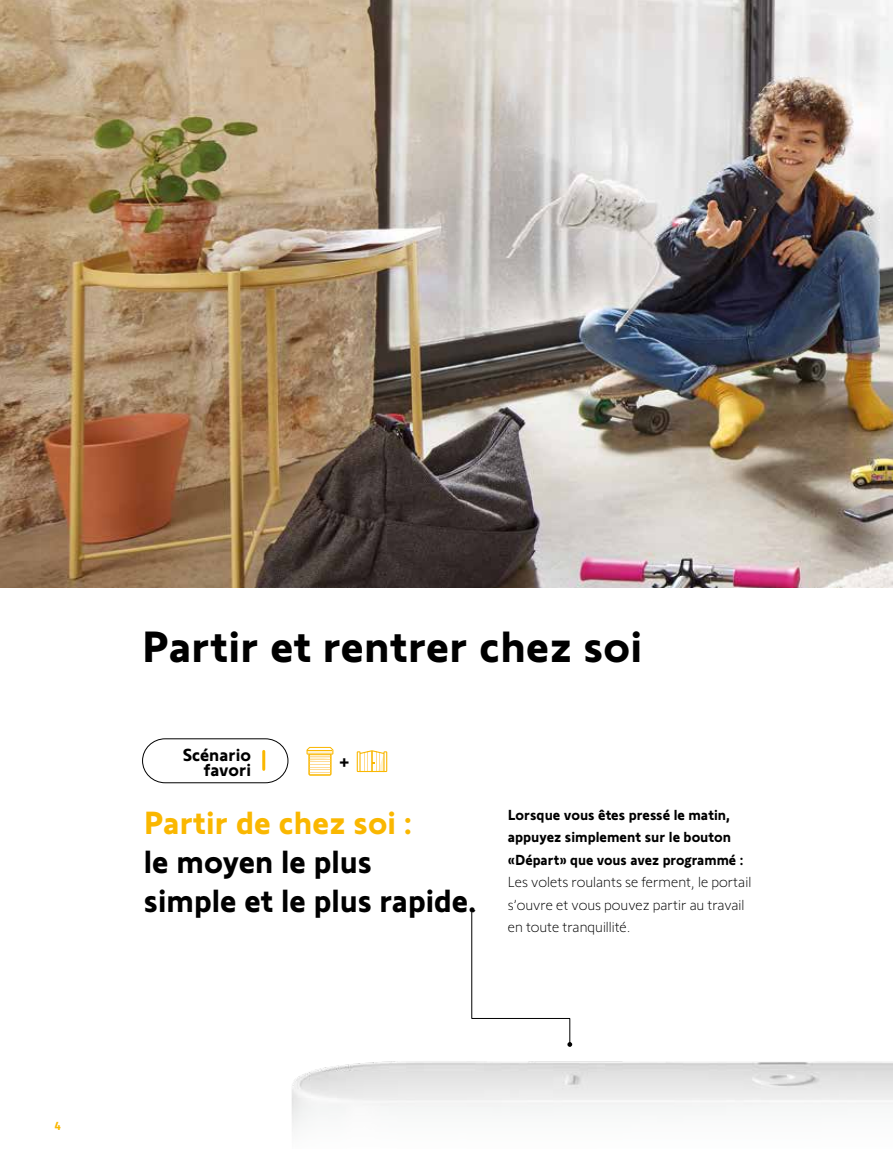
<style>
.page{position:relative;width:893px;height:1149px;background:#fff}
.page>*{position:absolute;margin:0;border:0;box-sizing:border-box;transform-origin:0 0}
.t1{font:700 45px "Somfy Sans";letter-spacing:.005em;color:#000}
.t2{font:700 33px/39px "Somfy Sans";color:#000}
.t3{font:700 33px "Somfy Sans";color:#fab700}
.t4{font:700 19.5px "Somfy Sans";color:#000}
.t5{font:700 18px/15px "Somfy Sans";color:#000;text-align:right}
.t6{font:300 15px/22.5px "Somfy Sans";color:#000}
.t7{font:700 15px/22.5px "Somfy Sans";color:#000}
.t8{font:700 12px "Somfy Sans";color:#fab700}
</style>
<div class="page">
<img style="left:0;top:0;width:893px;height:587px">
<img style="left:292px;top:1043px;width:601px;height:88px">
<svg style="left:471px;top:910px;width:101px;height:136px"></svg>
<svg style="left:306px;top:746px;width:27px;height:29px"></svg>
<svg style="left:357px;top:750px;width:30px;height:21px"></svg>
<svg style="left:142px;top:738px;width:147px;height:45px"></svg>
<hr style="left:262px;top:751px;width:3px;height:18px;background:#fab700">
<p class="t8" style="left:55px;top:1115px;width:7px">4</p>
<h1 class="t1" style="left:142px;top:609px;width:502px">Partir et rentrer chez soi</h1>
<p class="t5" style="left:183px;top:744px;width:70px">Scénario favori</p>
<h3 class="t4" style="left:339px;top:746px;width:11px">+</h3>
<h2 class="t3" style="left:144px;top:795px;width:270px">Partir de chez soi :</h2>
<h2 class="t2" style="left:144px;top:838px;width:334px">le moyen le plus<br>simple et le plus rapide.</h2>
<p class="t7" style="left:508px;top:801px;width:237px">Lorsque vous êtes pressé le matin, appuyez simplement sur le bouton «Départ» que vous avez programmé :</p>
<p class="t6" style="left:508px;top:869px;width:245px">Les volets roulants se ferment, le portail s’ouvre et vous pouvez partir au travail en toute tranquillité.</p>
</div>
